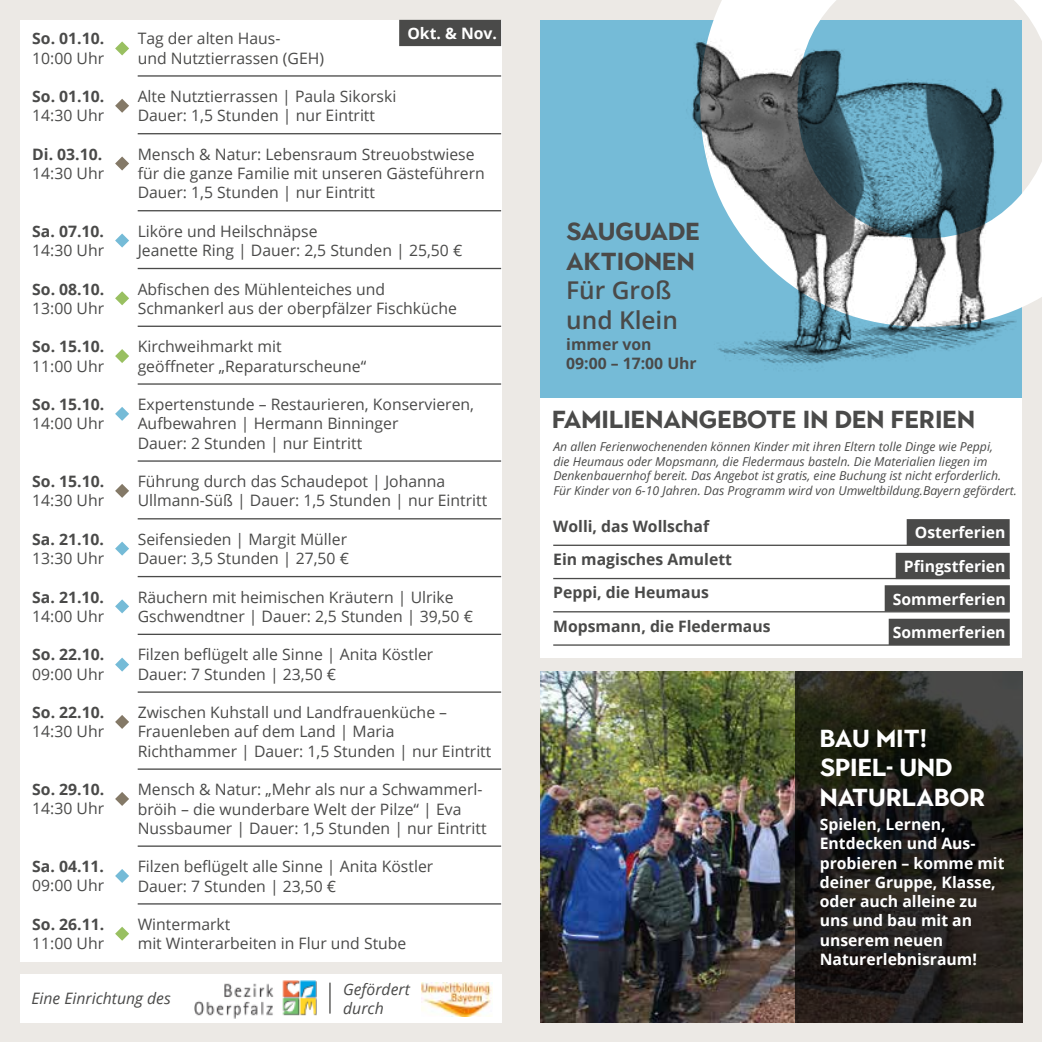
<style>
.page{position:relative;width:1042px;height:1042px;background:#ece9e5}
.page>*{position:absolute;margin:0;border:0;box-sizing:border-box;transform-origin:0 0}
.t1{font:700 24.5px/29.4px "Town 10 Display";color:#4a4a49}
.t2{font:700 24.5px/29.4px "Town 10 Display";color:#fff}
.t3{font:600 24.5px/29.4px "Open Sans";color:#4a4a49}
.t4{font:15.75px/19.2px "Open Sans";color:#4a4a49}
.t5{font:700 15.75px/33.2px "Open Sans";color:#4a4a49}
.t6{font:700 15.75px/19.2px "Open Sans";color:#fff}
.t7{font:italic 15.75px/18.9px "Open Sans";color:#4a4a49}
.t8{font:italic 12.25px/14.7px "Open Sans";color:#4a4a49}
</style>
<div class="page">
<div style="left:20px;top:20px;width:481px;height:941px;background:#fff"></div>
<div style="left:541px;top:397px;width:481px;height:261px;background:#fff"></div>
<div style="left:541px;top:20px;width:481px;height:377px;background:#75bbd7"></div>
<hr style="left:553px;top:544px;width:456px;height:2px;background:#4a4a49">
<hr style="left:553px;top:578px;width:456px;height:1px;background:#4a4a49">
<hr style="left:553px;top:611px;width:456px;height:1px;background:#4a4a49">
<hr style="left:553px;top:644px;width:456px;height:2px;background:#4a4a49">
<img style="left:692px;top:0;width:345px;height:365px">
<img style="left:541px;top:671px;width:254px;height:351px">
<svg style="left:795px;top:671px;width:227px;height:351px;background:#23211c"></svg>
<svg style="left:115px;top:41px;width:14px;height:14px"></svg>
<svg style="left:115px;top:99px;width:14px;height:14px"></svg>
<svg style="left:115px;top:156px;width:14px;height:15px"></svg>
<svg style="left:115px;top:233px;width:14px;height:15px"></svg>
<svg style="left:115px;top:291px;width:14px;height:14px"></svg>
<svg style="left:115px;top:349px;width:14px;height:14px"></svg>
<svg style="left:115px;top:407px;width:14px;height:14px"></svg>
<svg style="left:115px;top:484px;width:14px;height:14px"></svg>
<svg style="left:115px;top:541px;width:14px;height:15px"></svg>
<svg style="left:115px;top:599px;width:14px;height:14px"></svg>
<svg style="left:115px;top:657px;width:14px;height:14px"></svg>
<svg style="left:115px;top:715px;width:14px;height:14px"></svg>
<svg style="left:115px;top:792px;width:14px;height:14px"></svg>
<svg style="left:115px;top:869px;width:14px;height:14px"></svg>
<svg style="left:115px;top:926px;width:14px;height:15px"></svg>
<hr style="left:138px;top:75px;width:363px;height:2px;background:#4a4a49">
<hr style="left:138px;top:133px;width:363px;height:1px;background:#4a4a49">
<hr style="left:138px;top:210px;width:363px;height:1px;background:#4a4a49">
<hr style="left:138px;top:268px;width:363px;height:1px;background:#4a4a49">
<hr style="left:138px;top:326px;width:363px;height:1px;background:#4a4a49">
<hr style="left:138px;top:383px;width:363px;height:2px;background:#4a4a49">
<hr style="left:138px;top:460px;width:363px;height:2px;background:#4a4a49">
<hr style="left:138px;top:518px;width:363px;height:1px;background:#4a4a49">
<hr style="left:138px;top:576px;width:363px;height:1px;background:#4a4a49">
<hr style="left:138px;top:634px;width:363px;height:1px;background:#4a4a49">
<hr style="left:138px;top:691px;width:363px;height:2px;background:#4a4a49">
<hr style="left:138px;top:768px;width:363px;height:2px;background:#4a4a49">
<hr style="left:138px;top:845px;width:363px;height:2px;background:#4a4a49">
<hr style="left:138px;top:903px;width:363px;height:1px;background:#4a4a49">
<div style="left:399px;top:20px;width:102px;height:26px;background:#4a4a49"></div>
<div style="left:906px;top:519px;width:103px;height:26px;background:#4a4a49"></div>
<div style="left:895px;top:553px;width:114px;height:26px;background:#4a4a49"></div>
<div style="left:884px;top:585px;width:126px;height:26px;background:#4a4a49"></div>
<div style="left:888px;top:619px;width:122px;height:26px;background:#4a4a49"></div>
<div style="left:20px;top:974px;width:481px;height:48px;background:#fff"></div>
<img style="left:195px;top:981px;width:121px;height:37px">
<img style="left:422px;top:982px;width:71px;height:34px">
<hr style="left:329px;top:982px;width:2px;height:31px;background:#4a4a49">
<p class="t5" style="left:32px;top:22px;width:73px">So. 01.10.</p>
<p class="t4" style="left:32px;top:48px;width:73px">10:00 Uhr</p>
<p class="t5" style="left:32px;top:79px;width:73px">So. 01.10.</p>
<p class="t4" style="left:32px;top:106px;width:73px">14:30 Uhr</p>
<p class="t5" style="left:32px;top:137px;width:71px">Di. 03.10.</p>
<p class="t4" style="left:32px;top:163px;width:73px">14:30 Uhr</p>
<p class="t5" style="left:32px;top:214px;width:73px">Sa. 07.10.</p>
<p class="t4" style="left:32px;top:240px;width:73px">14:30 Uhr</p>
<p class="t5" style="left:32px;top:272px;width:73px">So. 08.10.</p>
<p class="t4" style="left:32px;top:298px;width:73px">13:00 Uhr</p>
<p class="t5" style="left:32px;top:330px;width:73px">So. 15.10.</p>
<p class="t4" style="left:32px;top:356px;width:73px">11:00 Uhr</p>
<p class="t5" style="left:32px;top:387px;width:73px">So. 15.10.</p>
<p class="t4" style="left:32px;top:413px;width:73px">14:00 Uhr</p>
<p class="t5" style="left:32px;top:464px;width:73px">So. 15.10.</p>
<p class="t4" style="left:32px;top:490px;width:73px">14:30 Uhr</p>
<p class="t5" style="left:32px;top:522px;width:73px">Sa. 21.10.</p>
<p class="t4" style="left:32px;top:548px;width:73px">13:30 Uhr</p>
<p class="t5" style="left:32px;top:580px;width:73px">Sa. 21.10.</p>
<p class="t4" style="left:32px;top:606px;width:73px">14:00 Uhr</p>
<p class="t5" style="left:32px;top:637px;width:73px">So. 22.10.</p>
<p class="t4" style="left:32px;top:664px;width:73px">09:00 Uhr</p>
<p class="t5" style="left:32px;top:695px;width:73px">So. 22.10.</p>
<p class="t4" style="left:32px;top:721px;width:73px">14:30 Uhr</p>
<p class="t5" style="left:32px;top:772px;width:73px">So. 29.10.</p>
<p class="t4" style="left:32px;top:798px;width:73px">14:30 Uhr</p>
<p class="t5" style="left:32px;top:849px;width:73px">Sa. 04.11.</p>
<p class="t4" style="left:32px;top:875px;width:73px">09:00 Uhr</p>
<p class="t5" style="left:32px;top:907px;width:73px">So. 26.11.</p>
<p class="t4" style="left:32px;top:933px;width:73px">11:00 Uhr</p>
<p class="t6" style="left:407px;top:23px;width:91px">Okt. &amp; Nov.</p>
<p class="t4" style="left:138px;top:29px;width:188px">Tag der alten Haus-<br>und Nutztierrassen (GEH)</p>
<p class="t4" style="left:138px;top:86px;width:260px">Alte Nutztierrassen | Paula Sikorski<br>Dauer: 1,5 Stunden | nur Eintritt</p>
<p class="t4" style="left:138px;top:144px;width:349px">Mensch &amp; Natur: Lebensraum Streuobstwiese für die ganze Familie mit unseren Gästeführern<br>Dauer: 1,5 Stunden | nur Eintritt</p>
<p class="t4" style="left:138px;top:221px;width:326px">Liköre und Heilschnäpse<br>Jeanette Ring | Dauer: 2,5 Stunden | 25,50 €</p>
<p class="t4" style="left:138px;top:279px;width:321px">Abfischen des Mühlenteiches und<br>Schmankerl aus der oberpfälzer Fischküche</p>
<p class="t4" style="left:138px;top:337px;width:230px">Kirchweihmarkt mit<br>geöffneter „Reparaturscheune“</p>
<p class="t4" style="left:138px;top:394px;width:338px">Expertenstunde – Restaurieren, Konservieren,<br>Aufbewahren | Hermann Binninger<br>Dauer: 2 Stunden | nur Eintritt</p>
<p class="t4" style="left:138px;top:471px;width:351px">Führung durch das Schaudepot | Johanna<br>Ullmann-Süß | Dauer: 1,5 Stunden | nur Eintritt</p>
<p class="t4" style="left:138px;top:529px;width:213px">Seifensieden | Margit Müller<br>Dauer: 3,5 Stunden | 27,50 €</p>
<p class="t4" style="left:138px;top:587px;width:337px">Räuchern mit heimischen Kräutern | Ulrike<br>Gschwendtner | Dauer: 2,5 Stunden | 39,50 €</p>
<p class="t4" style="left:138px;top:645px;width:297px">Filzen beflügelt alle Sinne | Anita Köstler<br>Dauer: 7 Stunden | 23,50 €</p>
<p class="t4" style="left:138px;top:702px;width:355px">Zwischen Kuhstall und Landfrauenküche –<br>Frauenleben auf dem Land | Maria<br>Richthammer | Dauer: 1,5 Stunden | nur Eintritt</p>
<p class="t4" style="left:138px;top:779px;width:350px">Mensch &amp; Natur: „Mehr als nur a Schwammerl&shy;bröih – die wunderbare Welt der Pilze“ | Eva<br>Nussbaumer | Dauer: 1,5 Stunden | nur Eintritt</p>
<p class="t4" style="left:138px;top:856px;width:297px">Filzen beflügelt alle Sinne | Anita Köstler<br>Dauer: 7 Stunden | 23,50 €</p>
<p class="t4" style="left:138px;top:914px;width:270px">Wintermarkt<br>mit Winterarbeiten in Flur und Stube</p>
<p class="t7" style="left:31px;top:988px;width:141px">Eine Einrichtung des</p>
<p class="t7" style="left:343px;top:979px;width:68px">Gefördert durch</p>
<h1 class="t1" style="left:566px;top:217px;width:135px">SAUGUADE<br>AKTIONEN</h1>
<h1 class="t3" style="left:566px;top:275px;width:113px">Für Groß und Klein</h1>
<p class="t5" style="left:566px;top:334px;width:132px;line-height:19.2px">immer von<br>09:00 – 17:00 Uhr</p>
<h1 class="t1" style="left:552px;top:405px;width:424px">FAMILIENANGEBOTE IN DEN FERIEN</h1>
<p class="t8" style="left:553px;top:439px;width:465px">An allen Ferienwochenenden können Kinder mit ihren Eltern tolle Dinge wie Peppi,<br>die Heumaus oder Mopsmann, die Fledermaus basteln. Die Materialien liegen im Denkenbauernhof bereit. Das Angebot ist gratis, eine Buchung ist nicht erforderlich.<br>Für Kinder von 6-10 Jahren. Das Programm wird von Umweltbildung.Bayern gefördert.</p>
<p class="t5" style="left:553px;top:509px;width:219px">Wolli, das Wollschaf<br>Ein magisches Amulett<br>Peppi, die Heumaus<br>Mopsmann, die Fledermaus</p>
<p class="t6" style="left:893px;top:516px;width:114px;line-height:33.2px;text-align:right">Osterferien<br>Pfingstferien<br>Sommerferien<br>Sommerferien</p>
<h1 class="t2" style="left:820px;top:724px;width:167px">BAU MIT!<br>SPIEL- UND<br>NATURLABOR</h1>
<p class="t6" style="left:820px;top:814px;width:186px">Spielen, Lernen,<br>Entdecken und Aus&shy;probieren – komme mit deiner Gruppe, Klasse, oder auch alleine zu uns und bau mit an unserem neuen<br>Naturerlebnisraum!</p>
</div>
